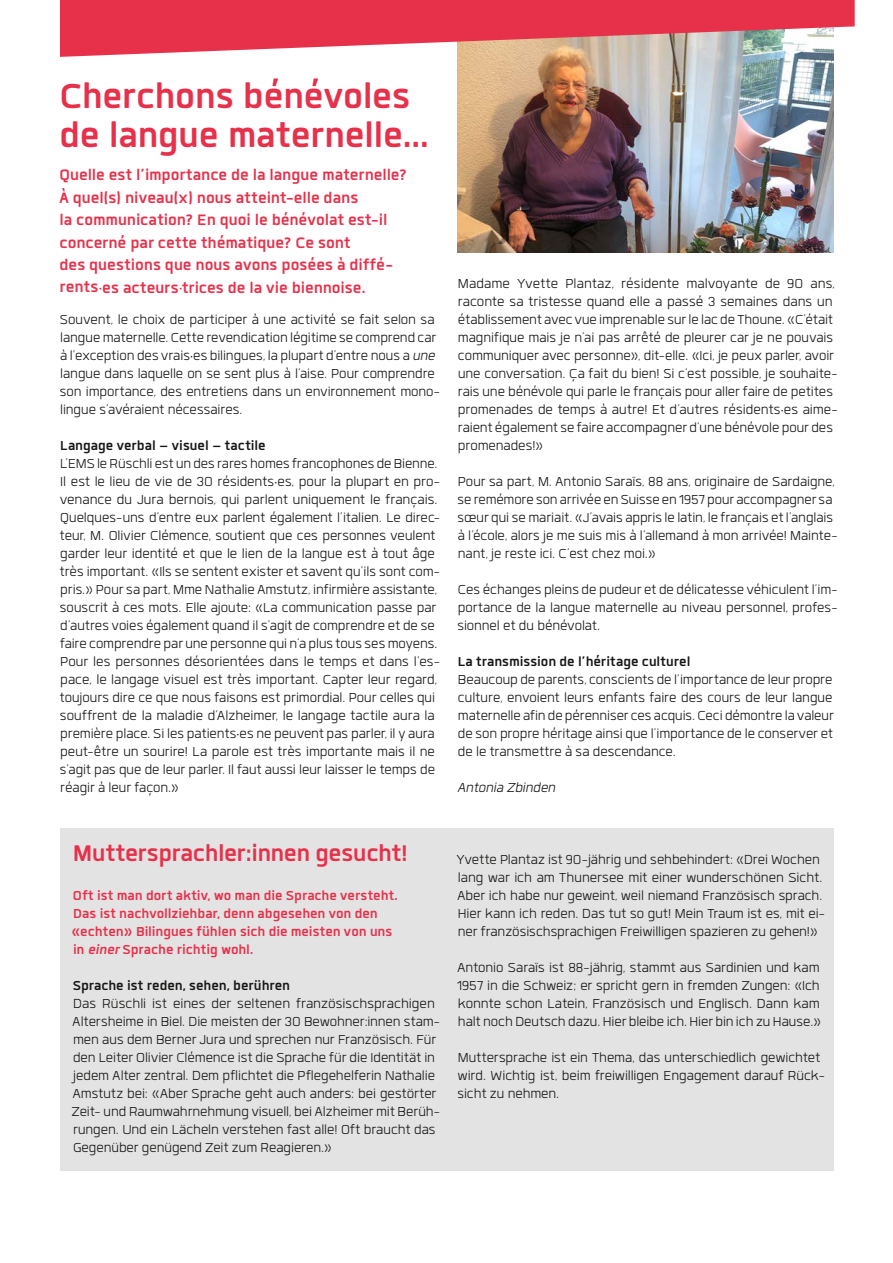
<style>
.page{position:relative;width:893px;height:1263px;background:#fff}
.page>*{position:absolute;margin:0;border:0;box-sizing:border-box;transform-origin:0 0}
.t1{font:700 48px/39px "Quan";letter-spacing:-.01em;color:#e7314b}
.t2{font:700 31.5px "Quan";letter-spacing:-.015em;color:#e7314b}
.t3{font:700 21px/22.5px "Quan";letter-spacing:-.005em;color:#e7314b}
.t4{font:300 18px/18px "Quan";color:#181716}
.t5{font:700 18px/18px "Quan";color:#e7314b}
.t6{font:700 18px "Quan";color:#181716}
.t7{font:italic 300 18px "Quan";color:#181716}
.s1{font-size:12px}
.s2{font-style:italic}
</style>
<div class="page">
<img style="left:457px;top:59px;width:376px;height:193px">
<svg style="left:60px;top:0;width:795px;height:59px;background:#e36170"></svg>
<div style="left:60px;top:828px;width:773px;height:342px;background:#e3e3e3"></div>
<h1 class="t1" style="left:60px;top:76px;width:372px">Cherchons bénévoles de langue maternelle…</h1>
<p class="t3" style="left:60px;top:163px;width:349px">Quelle est l’importance de la langue maternelle?<br>À quel(s) niveau(x) nous atteint-elle dans<br>la communication? En quoi le bénévolat est-il concerné par cette thématique? Ce sont<br>des questions que nous avons posées à diffé&shy;rents<span class="s1">·</span>es acteurs<span class="s1">·</span>trices de la vie biennoise.</p>
<p class="t4" style="left:60px;top:310px;width:382px">Souvent, le choix de participer à une activité se fait selon sa langue maternelle. Cette revendication légitime se comprend car à l’exception des vrais<span class="s1">·</span>es bilingues, la plupart d’entre nous a <span class="s2">une </span>langue dans laquelle on se sent plus à l’aise. Pour comprendre son importance, des entretiens dans un environnement mono&shy;lingue s’avéraient nécessaires.</p>
<p class="t6" style="left:60px;top:437px;width:207px">Langage verbal – visuel – tactile</p>
<p class="t4" style="left:60px;top:454px;width:382px">L’EMS le Rüschli est un des rares homes francophones de Bienne.<br>Il est le lieu de vie de 30 résidents<span class="s1">·</span>es, pour la plupart en pro&shy;venance du Jura bernois, qui parlent uniquement le français.<br>Quelques-uns d’entre eux parlent également l’italien. Le direc&shy;teur, M. Olivier Clémence, soutient que ces personnes veulent garder leur identité et que le lien de la langue est à tout âge très important. «Ils se sentent exister et savent qu’ils sont com&shy;pris.» Pour sa part, Mme Nathalie Amstutz, infirmière assistante, souscrit à ces mots. Elle ajoute: «La communication passe par d’autres voies également quand il s’agit de comprendre et de se faire comprendre par une personne qui n’a plus tous ses moyens.<br>Pour les personnes désorientées dans le temps et dans l’es&shy;pace, le langage visuel est très important. Capter leur regard, toujours dire ce que nous faisons est primordial. Pour celles qui souffrent de la maladie d’Alzheimer, le langage tactile aura la première place. Si les patients<span class="s1">·</span>es ne peuvent pas parler, il y aura peut-être un sourire! La parole est très importante mais il ne s’agit pas que de leur parler. Il faut aussi leur laisser le temps de réagir à leur façon.»</p>
<p class="t4" style="left:458px;top:274px;width:382px">Madame Yvette Plantaz, résidente malvoyante de 90 ans, raconte sa tristesse quand elle a passé 3 semaines dans un établissement avec vue imprenable sur le lac de Thoune. «C’était magnifique mais je n’ai pas arrêté de pleurer car je ne pouvais communiquer avec personne», dit-elle. «Ici, je peux parler, avoir une conversation. Ça fait du bien! Si c’est possible, je souhaite&shy;rais une bénévole qui parle le français pour aller faire de petites promenades de temps à autre! Et d’autres résidents<span class="s1">·</span>es aime&shy;raient également se faire accompagner d’une bénévole pour des promenades!»</p>
<p class="t4" style="left:457px;top:472px;width:382px">Pour sa part, M. Antonio Saraïs, 88 ans, originaire de Sardaigne, se remémore son arrivée en Suisse en 1957 pour accompagner sa sœur qui se mariait. «J’avais appris le latin, le français et l’anglais à l’école, alors je me suis mis à l’allemand à mon arrivée! Mainte&shy;nant, je reste ici. C’est chez moi.»</p>
<p class="t4" style="left:457px;top:580px;width:382px;text-align:justify">Ces échanges pleins de pudeur et de délicatesse véhiculent l’im&shy;portance de la langue maternelle au niveau personnel, profes&shy;sionnel et du bénévolat.</p>
<p class="t6" style="left:458px;top:653px;width:234px">La transmission de l’héritage culturel</p>
<p class="t4" style="left:458px;top:670px;width:377px;text-align:justify">Beaucoup de parents, conscients de l’importance de leur propre culture, envoient leurs enfants faire des cours de leur langue maternelle afin de pérenniser ces acquis. Ceci démontre la valeur de son propre héritage ainsi que l’importance de le conserver et de le transmettre à sa descendance.</p>
<p class="t7" style="left:457px;top:779px;width:102px">Antonia Zbinden</p>
<h2 class="t2" style="left:73px;top:838px;width:336px">Muttersprachler:innen gesucht!</h2>
<p class="t5" style="left:72px;top:886px;width:328px">Oft ist man dort aktiv, wo man die Sprache versteht.<br>Das ist nachvollziehbar, denn abgesehen von den «echten» Bilingues fühlen sich die meisten von uns in <span class="s2">einer</span>Sprache richtig wohl.</p>
<p class="t6" style="left:73px;top:977px;width:219px">Sprache ist reden, sehen, berühren</p>
<p class="t4" style="left:72px;top:994px;width:370px">Das Rüschli ist eines der seltenen französischsprachigen Altersheime in Biel. Die meisten der 30 Bewohner:innen stam&shy;men aus dem Berner Jura und sprechen nur Französisch. Für den Leiter Olivier Clémence ist die Sprache für die Identität in jedem Alter zentral. Dem pflichtet die Pflegehelferin Nathalie Amstutz bei: «Aber Sprache geht auch anders: bei gestörter Zeit- und Raumwahrnehmung visuell, bei Alzheimer mit Berüh&shy;rungen. Und ein Lächeln verstehen fast alle! Oft braucht das Gegenüber genügend Zeit zum Reagieren.»</p>
<p class="t4" style="left:456px;top:850px;width:370px">Yvette Plantaz ist 90-jährig und sehbehindert: «Drei Wochen lang war ich am Thunersee mit einer wunderschönen Sicht.<br>Aber ich habe nur geweint, weil niemand Französisch sprach.<br>Hier kann ich reden. Das tut so gut! Mein Traum ist es, mit ei&shy;ner französischsprachigen Freiwilligen spazieren zu gehen!»</p>
<p class="t4" style="left:457px;top:958px;width:366px;text-align:justify">Antonio Saraïs ist 88-jährig, stammt aus Sardinien und kam 1957 in die Schweiz; er spricht gern in fremden Zungen: «Ich konnte schon Latein, Französisch und Englisch. Dann kam halt noch Deutsch dazu. Hier bleibe ich. Hier bin ich zu Hause.»</p>
<p class="t4" style="left:457px;top:1048px;width:369px">Muttersprache ist ein Thema, das unterschiedlich gewichtet wird. Wichtig ist, beim freiwilligen Engagement darauf Rück&shy;sicht zu nehmen.</p>
</div>
